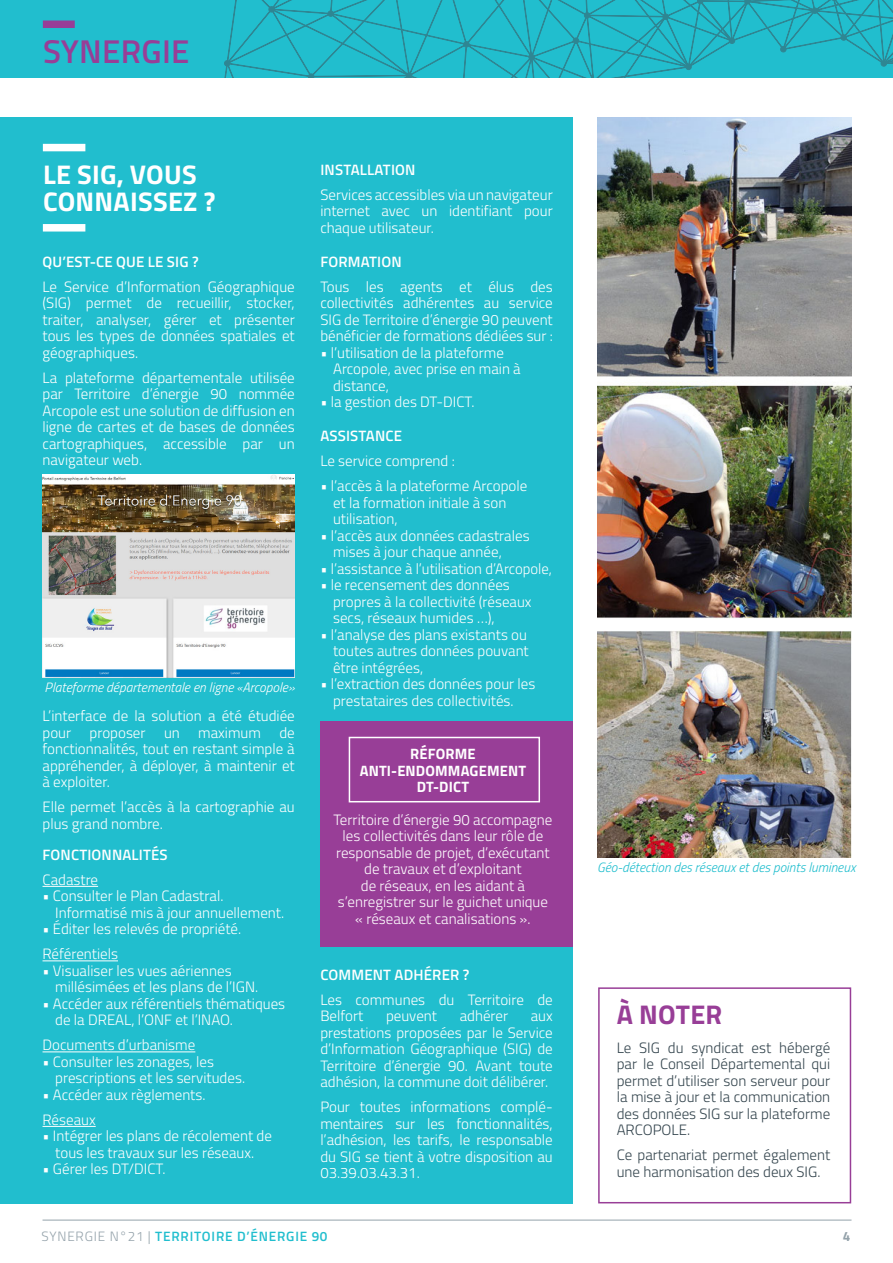
<style>
.page{position:relative;width:893px;height:1263px;background:#fff}
.page>*{position:absolute;margin:0;border:0;box-sizing:border-box;transform-origin:0 0}
.t1{font:600 33px "Titillium";letter-spacing:.01em;color:#983e97}
.t2{font:700 27px/27px "Titillium";letter-spacing:.01em;color:#fff}
.t3{font:700 27px "Titillium";letter-spacing:.01em;color:#983e97}
.t4{font:300 15px/16.5px "Titillium";color:#fff}
.t5{font:300 15px/16.5px "Titillium";color:#33444d;text-align:justify}
.t6{font:600 15px "Titillium";letter-spacing:.01em;color:#fff}
.t7{font:700 15px "Titillium";letter-spacing:.01em;color:#fff}
.t8{font:italic 300 13.5px "Titillium";color:#21bece}
.t9{font:italic 300 13.5px "Titillium";color:#fff}
.t10{font:600 13.5px "Titillium";letter-spacing:.06em;color:#21bece}
.t11{font:700 13.5px "Titillium";color:#94a2aa}
.s1{font-weight:300;color:#94a2aa}
</style>
<div class="page">
<hr style="left:43px;top:1220px;width:808px;height:1px;background:#94a2aa">
<div style="left:0;top:0;width:893px;height:80px;background:#21bece"></div>
<div style="left:43px;top:21px;width:32px;height:7px;background:#983e97"></div>
<svg style="left:818px;top:0;width:75px;height:79px"></svg>
<div style="left:841px;top:34px;width:6px;height:7px;background:#2e8693;border-radius:2px"></div>
<div style="left:840px;top:34px;width:7px;height:7px;border:1px solid #3d4f59;border-radius:2px"></div>
<svg style="left:881px;top:5px;width:12px;height:71px"></svg>
<div style="left:881px;top:60px;width:6px;height:7px;border:1px solid #3d4f59;border-radius:2px"></div>
<svg style="left:224px;top:0;width:594px;height:79px"></svg>
<div style="left:0;top:79px;width:893px;height:132px;background:#fff"></div>
<div style="left:0;top:117px;width:573px;height:1086px;background:#21bece"></div>
<div style="left:43px;top:144px;width:42px;height:7px;background:#fff"></div>
<div style="left:43px;top:224px;width:42px;height:8px;background:#fff"></div>
<hr style="left:43px;top:886px;width:55px;height:1px;background:#fff">
<hr style="left:43px;top:961px;width:75px;height:1px;background:#fff">
<hr style="left:43px;top:1052px;width:152px;height:1px;background:#fff">
<hr style="left:43px;top:1126px;width:53px;height:1px;background:#fff">
<div style="left:598px;top:987px;width:253px;height:216px;border:2px solid #983e97"></div>
<img style="left:43px;top:474px;width:252px;height:203px">
<img style="left:597px;top:117px;width:254px;height:740px">
<div style="left:320px;top:722px;width:253px;height:225px;background:#983e97"></div>
<div style="left:349px;top:737px;width:191px;height:65px;border:2px solid #fff"></div>
<h1 class="t1" style="left:43px;top:27px;width:148px">SYNERGIE</h1>
<p class="t2" style="left:43px;top:159px;width:174px">LE SIG, VOUS<br>CONNAISSEZ ?</p>
<p class="t6" style="left:43px;top:250px;width:158px">QU’EST-CE QUE LE SIG ?</p>
<p class="t4" style="left:43px;top:277px;width:254px;text-align:justify">Le Service d’Information Géographique (SIG) permet de recueillir, stocker, traiter, analyser, gérer et présenter tous les types de données spatiales et géographiques.</p>
<p class="t4" style="left:43px;top:368px;width:254px;text-align:justify">La plateforme départementale utilisée par Territoire d’énergie 90 nommée Arcopole est une solution de diffusion en ligne de cartes et de bases de données cartographiques, accessible par un navigateur web.</p>
<p class="t9" style="left:45px;top:677px;width:252px">Plateforme départementale en ligne «Arcopole»</p>
<p class="t4" style="left:43px;top:707px;width:254px;text-align:justify">L’interface de la solution a été étudiée pour proposer un maximum de fonctionnalités, tout en restant simple à appréhender, à déployer, à maintenir et à exploiter.</p>
<p class="t4" style="left:43px;top:798px;width:254px">Elle permet l’accès à la cartographie au plus grand nombre.</p>
<p class="t6" style="left:43px;top:843px;width:127px">FONCTIONNALITÉS</p>
<p class="t4" style="left:43px;top:870px;width:57px">Cadastre</p>
<p class="t4" style="left:55px;top:887px;width:230px;text-indent:-13px">• Consulter le Plan Cadastral.<br>Informatisé mis à jour annuellement.</p>
<p class="t4" style="left:43px;top:920px;width:200px">• Éditer les relevés de propriété.</p>
<p class="t4" style="left:43px;top:945px;width:77px">Référentiels</p>
<p class="t4" style="left:55px;top:961px;width:204px;text-indent:-13px">• Visualiser les vues aériennes millésimées et les plans de l’IGN.</p>
<p class="t4" style="left:55px;top:994px;width:231px;text-indent:-13px">• Accéder aux référentiels thématiques de la DREAL, l’ONF et l’INAO.</p>
<p class="t4" style="left:43px;top:1036px;width:154px">Documents d’urbanisme</p>
<p class="t4" style="left:55px;top:1052px;width:191px;text-indent:-13px">• Consulter les zonages, les prescriptions et les servitudes.</p>
<p class="t4" style="left:43px;top:1085px;width:165px">• Accéder aux règlements.</p>
<p class="t4" style="left:43px;top:1110px;width:55px">Réseaux</p>
<p class="t4" style="left:43px;top:1127px;width:231px;text-align:center">• Intégrer les plans de récolement de tous les travaux sur les réseaux.</p>
<p class="t4" style="left:43px;top:1160px;width:124px">• Gérer les DT/DICT.</p>
<p class="t6" style="left:320px;top:158px;width:97px">INSTALLATION</p>
<p class="t4" style="left:320px;top:186px;width:234px;text-align:justify">Services accessibles via un navigateur internet avec un identifiant pour chaque utilisateur.</p>
<p class="t6" style="left:320px;top:250px;width:83px">FORMATION</p>
<p class="t4" style="left:320px;top:278px;width:234px;text-align:justify">Tous les agents et élus des collectivités adhérentes au service SIG de Territoire d’énergie 90 peuvent bénéficier de formations dédiées sur :</p>
<p class="t4" style="left:333px;top:344px;width:189px;text-indent:-13px">• l’utilisation de la plateforme<br>Arcopole, avec prise en main à distance,</p>
<p class="t4" style="left:320px;top:393px;width:156px">• la gestion des DT-DICT.</p>
<p class="t6" style="left:320px;top:425px;width:83px">ASSISTANCE</p>
<p class="t4" style="left:320px;top:452px;width:136px">Le service comprend :</p>
<p class="t4" style="left:333px;top:477px;width:196px;text-indent:-13px">• l’accès à la plateforme Arcopole et la formation initiale à son utilisation,</p>
<p class="t4" style="left:333px;top:527px;width:198px;text-indent:-13px">• l’accès aux données cadastrales mises à jour chaque année,</p>
<p class="t4" style="left:320px;top:560px;width:233px">• l’assistance à l’utilisation d’Arcopole,</p>
<p class="t4" style="left:333px;top:576px;width:200px;text-indent:-13px">• le recensement des données propres à la collectivité (réseaux secs, réseaux humides …),</p>
<p class="t4" style="left:333px;top:626px;width:197px;text-align:justify;text-indent:-13px">• l’analyse des plans existants ou toutes autres données pouvant être intégrées,</p>
<p class="t4" style="left:333px;top:675px;width:204px;text-indent:-13px">• l’extraction des données pour les prestataires des collectivités.</p>
<p class="t7" style="left:410px;top:743px;width:67px">RÉFORME</p>
<p class="t7" style="left:360px;top:759px;width:168px">ANTI-ENDOMMAGEMENT</p>
<p class="t7" style="left:417px;top:776px;width:54px">DT-DICT</p>
<p class="t4" style="left:333px;top:811px;width:220px;text-align:center">Territoire d’énergie 90 accompagne les collectivités dans leur rôle de responsable de projet, d’exécutant de travaux et d’exploitant<br>de réseaux, en les aidant à s’enregistrer sur le guichet unique « réseaux et canalisations ».</p>
<p class="t6" style="left:320px;top:963px;width:150px">COMMENT ADHÉRER ?</p>
<p class="t4" style="left:320px;top:991px;width:234px">Les communes du Territoire de<br>Belfort</p>
<p class="t4" style="left:386px;top:1007px;width:53px">peuvent</p>
<p class="t4" style="left:460px;top:1007px;width:50px">adhérer</p>
<p class="t4" style="left:320px;top:1007px;width:234px;text-align:justify;text-indent:210px">aux prestations proposées par le Service d’Information Géographique (SIG) de Territoire d’énergie 90. Avant toute adhésion, la commune doit délibérer.</p>
<p class="t4" style="left:320px;top:1098px;width:234px;text-align:justify">Pour toutes informations complé&shy;mentaires sur les fonctionnalités, l’adhésion, les tarifs, le responsable du SIG se tient à votre disposition au 03.39.03.43.31.</p>
<p class="t8" style="left:597px;top:858px;width:260px">Géo-détection des réseaux et des points lumineux</p>
<p class="t3" style="left:617px;top:994px;width:107px">À NOTER</p>
<p class="t5" style="left:617px;top:1039px;width:215px">Le SIG du syndicat est hébergé par le Conseil Départemental qui permet d’utiliser son serveur pour la mise à jour et la communication des données SIG sur la plateforme ARCOPOLE.</p>
<p class="t5" style="left:617px;top:1146px;width:215px">Ce partenariat permet également une harmonisation des deux SIG.</p>
<p class="t10" style="left:42px;top:1226px;width:287px"><span class="s1">SYNERGIE N°21 |</span> TERRITOIRE D’ÉNERGIE 90</p>
<p class="t11" style="left:843px;top:1226px;width:9px">4</p>
</div>
